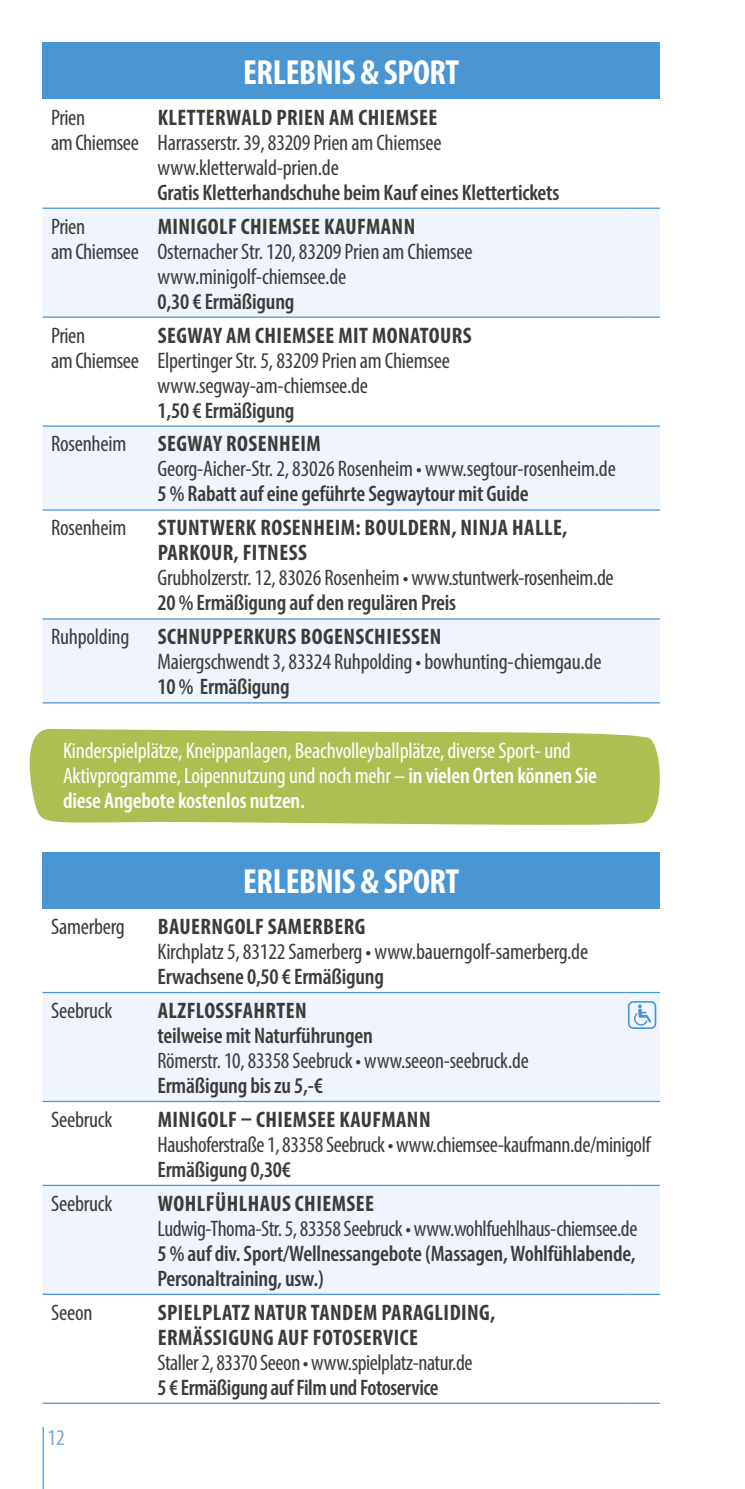
<style>
.page{position:relative;width:745px;height:1489px;background:#fff}
.page>*{position:absolute;margin:0;border:0;box-sizing:border-box;transform-origin:0 0}
.t1{font:700 condensed 35px "Myriad Pro";letter-spacing:-.01em;color:#fff}
.t2{font:condensed 22.5px/25px "Myriad Pro";letter-spacing:-.01em;color:#3c3c3b}
.t3{font:600 condensed 22.5px/25px "Myriad Pro";letter-spacing:-.01em;color:#3c3c3b}
.t4{font:700 condensed 22.5px/25px "Myriad Pro";letter-spacing:.02em;color:#3c3c3b}
.t5{font:condensed 22.5px/25px "Myriad Pro";letter-spacing:-.01em;color:#fff}
.t6{font:condensed 22.5px "Myriad Pro";color:#79aadc}
.s1{font-weight:600}
</style>
<div class="page">
<hr style="left:43px;top:1426px;width:1px;height:62px;background:#4a96d2">
<div style="left:29px;top:729px;width:631px;height:96px;background:#adbf52"></div>
<div style="left:43px;top:43px;width:616px;height:56px;background:#4a96d2"></div>
<svg style="left:43px;top:209px;width:616px;height:493px;fill:#f0f4fc"></svg>
<hr style="left:43px;top:207px;width:106px;height:2px;background:#4a96d2">
<hr style="left:149px;top:207px;width:475px;height:2px;background:#4a96d2">
<hr style="left:43px;top:316px;width:106px;height:2px;background:#4a96d2">
<hr style="left:149px;top:316px;width:475px;height:2px;background:#4a96d2">
<hr style="left:43px;top:425px;width:106px;height:1px;background:#4a96d2">
<hr style="left:149px;top:425px;width:475px;height:1px;background:#4a96d2">
<hr style="left:43px;top:509px;width:106px;height:1px;background:#4a96d2">
<hr style="left:149px;top:509px;width:475px;height:1px;background:#4a96d2">
<hr style="left:43px;top:618px;width:106px;height:1px;background:#4a96d2">
<hr style="left:149px;top:618px;width:475px;height:1px;background:#4a96d2">
<hr style="left:43px;top:702px;width:106px;height:1px;background:#4a96d2">
<hr style="left:149px;top:702px;width:475px;height:1px;background:#4a96d2">
<hr style="left:624px;top:207px;width:35px;height:2px;background:#4a96d2">
<hr style="left:624px;top:316px;width:35px;height:2px;background:#4a96d2">
<hr style="left:624px;top:425px;width:35px;height:1px;background:#4a96d2">
<hr style="left:624px;top:509px;width:35px;height:1px;background:#4a96d2">
<hr style="left:624px;top:618px;width:35px;height:1px;background:#4a96d2">
<hr style="left:624px;top:702px;width:35px;height:1px;background:#4a96d2">
<div style="left:43px;top:851px;width:616px;height:57px;background:#4a96d2"></div>
<svg style="left:43px;top:993px;width:616px;height:300px;fill:#f0f4fc"></svg>
<hr style="left:43px;top:991px;width:106px;height:2px;background:#4a96d2">
<hr style="left:149px;top:991px;width:475px;height:2px;background:#4a96d2">
<hr style="left:43px;top:1100px;width:106px;height:2px;background:#4a96d2">
<hr style="left:149px;top:1100px;width:475px;height:2px;background:#4a96d2">
<hr style="left:43px;top:1184px;width:106px;height:1px;background:#4a96d2">
<hr style="left:149px;top:1184px;width:475px;height:1px;background:#4a96d2">
<hr style="left:624px;top:1184px;width:35px;height:1px;background:#4a96d2">
<hr style="left:43px;top:1293px;width:106px;height:1px;background:#4a96d2">
<hr style="left:149px;top:1293px;width:475px;height:1px;background:#4a96d2">
<hr style="left:624px;top:1293px;width:35px;height:1px;background:#4a96d2">
<hr style="left:43px;top:1402px;width:106px;height:1px;background:#4a96d2">
<hr style="left:149px;top:1402px;width:475px;height:1px;background:#4a96d2">
<hr style="left:624px;top:1402px;width:35px;height:1px;background:#4a96d2">
<hr style="left:624px;top:991px;width:35px;height:2px;background:#4a96d2">
<hr style="left:624px;top:1100px;width:35px;height:2px;background:#4a96d2">
<svg style="left:633px;top:1004px;width:17px;height:21px"></svg>
<div style="left:627px;top:1000px;width:29px;height:28px;border:2px solid #4a96d2;border-radius:5px"></div>
<hr style="left:744px;top:0;width:1px;height:449px;background:#d9e4f5">
<h1 class="t1" style="left:243px;top:50px;width:217px">ERLEBNIS &amp; SPORT</h1>
<p class="t2" style="left:51px;top:104px;width:89px">Prien<br>am Chiemsee</p>
<p class="t4" style="left:158px;top:104px;width:281px">KLETTERWALD PRIEN AM CHIEMSEE</p>
<p class="t2" style="left:157px;top:129px;width:285px">Harrasserstr. 39, 83209 Prien am Chiemsee www.kletterwald-prien.de</p>
<p class="t3" style="left:157px;top:179px;width:403px">Gratis Kletterhandschuhe beim Kauf eines Klettertickets</p>
<p class="t2" style="left:51px;top:213px;width:89px">Prien<br>am Chiemsee</p>
<p class="t4" style="left:158px;top:213px;width:259px">MINIGOLF CHIEMSEE KAUFMANN</p>
<p class="t2" style="left:157px;top:238px;width:316px">Osternacher Str. 120, 83209 Prien am Chiemsee www.minigolf-chiemsee.de</p>
<p class="t3" style="left:157px;top:288px;width:138px">0,30 € Ermäßigung</p>
<p class="t2" style="left:51px;top:322px;width:89px">Prien<br>am Chiemsee</p>
<p class="t4" style="left:158px;top:322px;width:315px">SEGWAY AM CHIEMSEE MIT MONATOURS</p>
<p class="t2" style="left:157px;top:347px;width:294px">Elpertinger Str. 5, 83209 Prien am Chiemsee www.segway-am-chiemsee.de</p>
<p class="t3" style="left:157px;top:397px;width:138px">1,50 € Ermäßigung</p>
<p class="t2" style="left:51px;top:431px;width:77px">Rosenheim</p>
<p class="t4" style="left:158px;top:431px;width:164px">SEGWAY ROSENHEIM</p>
<p class="t2" style="left:157px;top:456px;width:459px">Georg-Aicher-Str. 2, 83026 Rosenheim • www.segtour-rosenheim.de</p>
<p class="t3" style="left:157px;top:481px;width:372px">5 % Rabatt auf eine geführte Segwaytour mit Guide</p>
<p class="t2" style="left:51px;top:515px;width:77px">Rosenheim</p>
<p class="t4" style="left:158px;top:515px;width:411px">STUNTWERK ROSENHEIM: BOULDERN, NINJA HALLE,<br>PARKOUR, FITNESS</p>
<p class="t2" style="left:157px;top:565px;width:457px">Grubholzerstr. 12, 83026 Rosenheim • www.stuntwerk-rosenheim.de</p>
<p class="t3" style="left:157px;top:590px;width:300px">20 % Ermäßigung auf den regulären Preis</p>
<p class="t2" style="left:51px;top:624px;width:80px">Ruhpolding</p>
<p class="t4" style="left:158px;top:624px;width:285px">SCHNUPPERKURS BOGENSCHIESSEN</p>
<p class="t2" style="left:157px;top:649px;width:445px">Maiergschwendt 3, 83324 Ruhpolding • bowhunting-chiemgau.de</p>
<p class="t3" style="left:157px;top:674px;width:134px">10 % Ermäßigung</p>
<p class="t5" style="left:63px;top:737px;width:535px">Kinderspielplätze, Kneippanlagen, Beachvolleyballplätze, diverse Sport- und<br>Aktivprogramme, Loipennutzung und noch mehr – <span class="s1">in vielen Orten können Sie diese Angebote kostenlos nutzen.</span></p>
<h1 class="t1" style="left:243px;top:859px;width:217px">ERLEBNIS &amp; SPORT</h1>
<p class="t2" style="left:51px;top:913px;width:75px">Samerberg</p>
<p class="t4" style="left:158px;top:913px;width:209px">BAUERNGOLF SAMERBERG</p>
<p class="t2" style="left:157px;top:938px;width:432px">Kirchplatz 5, 83122 Samerberg • www.bauerngolf-samerberg.de</p>
<p class="t3" style="left:157px;top:963px;width:228px">Erwachsene 0,50 € Ermäßigung</p>
<p class="t2" style="left:51px;top:997px;width:63px">Seebruck</p>
<p class="t4" style="left:158px;top:997px;width:150px">ALZFLOSSFAHRTEN</p>
<p class="t3" style="left:157px;top:1022px;width:217px">teilweise mit Naturführungen</p>
<p class="t2" style="left:157px;top:1047px;width:372px">Römerstr. 10, 83358 Seebruck • www.seeon-seebruck.de</p>
<p class="t3" style="left:157px;top:1072px;width:167px">Ermäßigung bis zu 5,-€</p>
<p class="t2" style="left:51px;top:1106px;width:63px">Seebruck</p>
<p class="t4" style="left:158px;top:1106px;width:274px">MINIGOLF – CHIEMSEE KAUFMANN</p>
<p class="t2" style="left:157px;top:1131px;width:494px">Haushoferstraße 1, 83358 Seebruck • www.chiemsee-kaufmann.de/minigolf</p>
<p class="t3" style="left:157px;top:1156px;width:135px">Ermäßigung 0,30€</p>
<p class="t2" style="left:51px;top:1190px;width:63px">Seebruck</p>
<p class="t4" style="left:158px;top:1190px;width:218px">WOHLFÜHLHAUS CHIEMSEE</p>
<p class="t2" style="left:157px;top:1215px;width:481px">Ludwig-Thoma-Str. 5, 83358 Seebruck • www.wohlfuehlhaus-chiemsee.de</p>
<p class="t3" style="left:157px;top:1240px;width:479px">5 % auf div. Sport/Wellnessangebote (Massagen, Wohlfühlabende,<br>Personaltraining, usw.)</p>
<p class="t2" style="left:51px;top:1299px;width:43px">Seeon</p>
<p class="t4" style="left:158px;top:1299px;width:339px">SPIELPLATZ NATUR TANDEM PARAGLIDING,<br>ERMÄSSIGUNG AUF FOTOSERVICE</p>
<p class="t2" style="left:157px;top:1349px;width:316px">Staller 2, 83370 Seeon • www.spielplatz-natur.de</p>
<p class="t3" style="left:157px;top:1374px;width:282px">5 € Ermäßigung auf Film und Fotoservice</p>
<p class="t6" style="left:47px;top:1423px;width:19px">12</p>
</div>
